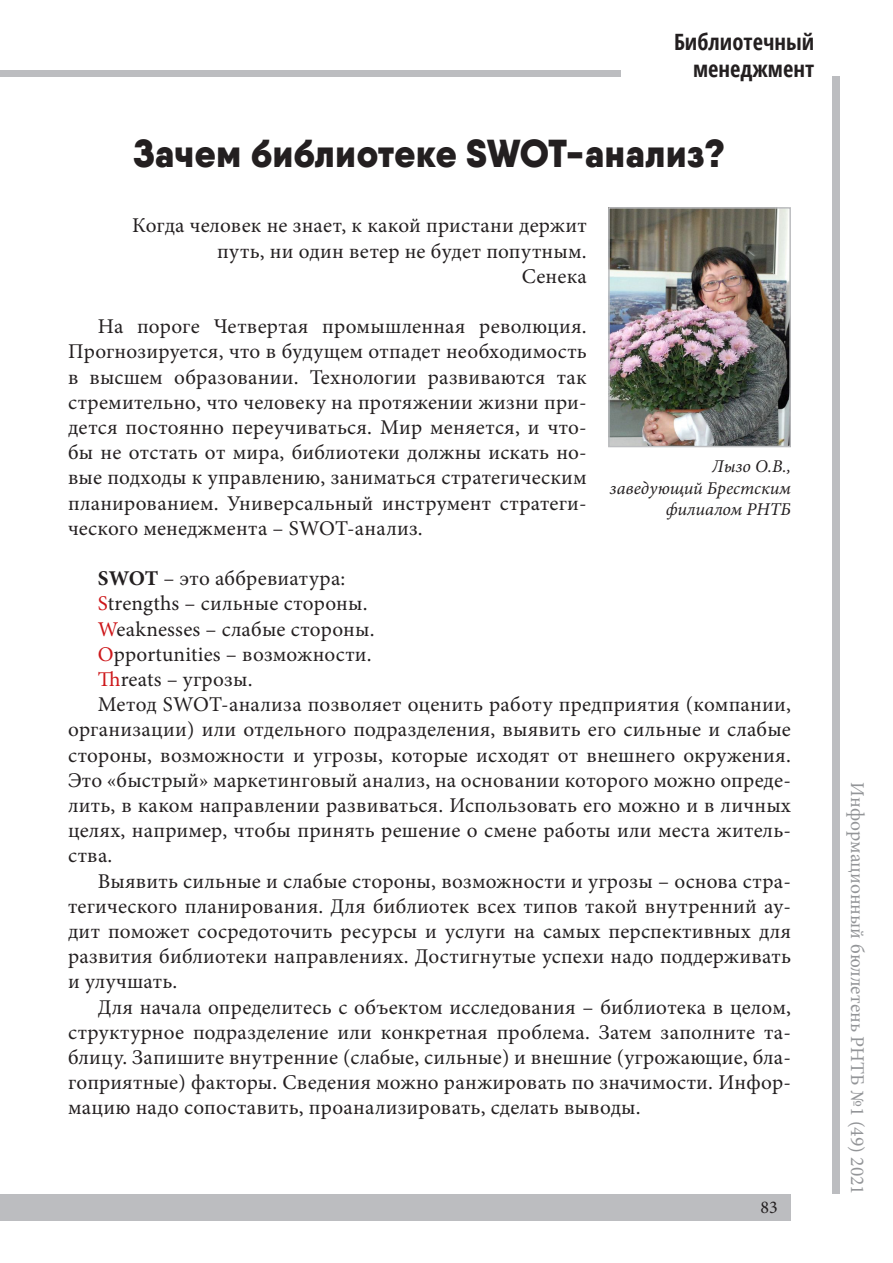
<style>
.page{position:relative;width:893px;height:1263px;background:#fff}
.page>*{position:absolute;margin:0;border:0;box-sizing:border-box;transform-origin:0 0}
.t1{font:900 39px "Qanelas";letter-spacing:.02em;color:#231f20;scale:.95 1}
.t2{font:700 condensed 22.5px/27px "Open Sans";color:#231f20;text-align:right}
.Paragraph_Style_1{font:21px/25.2px "Minion Pro";letter-spacing:.01em;color:#231f20;text-align:justify}
.t3{font:19.5px "Minion Pro";color:#939598}
.t4{font:italic 18px/21.6px "Minion Pro";color:#231f20;text-align:right}
.t5{font:18px "Minion Pro";color:#231f20}
.s1{font-weight:700}
.s2{color:#cd171a}
</style>
<div class="page">
<div style="left:0;top:1194px;width:791px;height:26px;background:#bcbdc0"></div>
<div style="left:832px;top:77px;width:7px;height:1117px;background:#bcbdc0"></div>
<div style="left:0;top:70px;width:621px;height:7px;background:#bcbdc0"></div>
<img style="left:611px;top:210px;width:177px;height:234px">
<div style="left:608px;top:207px;width:183px;height:240px;border:2px solid #bcbdc0"></div>
<p class="t2" style="left:674px;top:28px;width:142px">Библиотечный менеджмент</p>
<p class="t1" style="left:134px;top:129px;width:624px">Зачем библиотеке SWOT-анализ?</p>
<p class="Paragraph_Style_1" style="left:132px;top:213px;width:456px;text-align:right">Когда человек не знает, к какой пристани держит путь, ни один ветер не будет попутным.</p>
<p class="Paragraph_Style_1" style="left:522px;top:263px;width:67px">Сенека</p>
<p class="Paragraph_Style_1" style="left:68px;top:314px;width:520px;text-indent:30px">На пороге Четвертая промышленная революция.<br>Прогнозируется, что в будущем отпадет необходимость в высшем образовании. Технологии развиваются так стремительно, что человеку на протяжении жизни при&shy;дется постоянно переучиваться. Мир меняется, и что&shy;бы не отстать от мира, библиотеки должны искать но&shy;вые подходы к управлению, заниматься стратегическим планированием. Универсальный инструмент стратеги&shy;ческого менеджмента – SWOT-анализ.</p>
<p class="Paragraph_Style_1" style="left:98px;top:566px;width:249px"><span class="s1">SWOT</span> – это аббревиатура:</p>
<p class="Paragraph_Style_1" style="left:98px;top:591px;width:271px"><span class="s2">S</span>trengths – сильные стороны.</p>
<p class="Paragraph_Style_1" style="left:98px;top:616px;width:278px"><span class="s2">W</span>eaknesses – слабые стороны.</p>
<p class="Paragraph_Style_1" style="left:98px;top:641px;width:275px"><span class="s2">O</span>pportunities – возможности.</p>
<p class="Paragraph_Style_1" style="left:98px;top:667px;width:156px"><span class="s2">Th</span>reats – угрозы.</p>
<p class="Paragraph_Style_1" style="left:68px;top:692px;width:724px;text-indent:30px">Метод SWOT-анализа позволяет оценить работу предприятия (компании, организации) или отдельного подразделения, выявить его сильные и слабые стороны, возможности и угрозы, которые исходят от внешнего окружения.<br>Это «быстрый» маркетинговый анализ, на основании которого можно опреде&shy;лить, в каком направлении развиваться. Использовать его можно и в личных целях, например, чтобы принять решение о смене работы или места житель&shy;ства.</p>
<p class="Paragraph_Style_1" style="left:68px;top:868px;width:724px;text-indent:30px">Выявить сильные и слабые стороны, возможности и угрозы – основа стра&shy;тегического планирования. Для библиотек всех типов такой внутренний ау&shy;дит поможет сосредоточить ресурсы и услуги на самых перспективных для развития библиотеки направлениях. Достигнутые успехи надо поддерживать и улучшать.</p>
<p class="Paragraph_Style_1" style="left:68px;top:994px;width:724px;text-indent:30px">Для начала определитесь с объектом исследования – библиотека в целом, структурное подразделение или конкретная проблема. Затем заполните та&shy;блицу. Запишите внутренние (слабые, сильные) и внешние (угрожающие, бла&shy;гоприятные) факторы. Сведения можно ранжировать по значимости. Инфор&shy;мацию надо сопоставить, проанализировать, сделать выводы.</p>
<p class="t4" style="left:712px;top:455px;width:80px">Лызо О.В.,</p>
<p class="t4" style="left:610px;top:477px;width:182px">заведующий Брестским филиалом РНТБ</p>
<p class="t5" style="left:760px;top:1195px;width:19px">83</p>
<p class="t3" style="left:870px;top:782px;width:414px;rotate:90deg">Информационный бюллетень РНТБ №1 (49) 2021</p>
</div>
